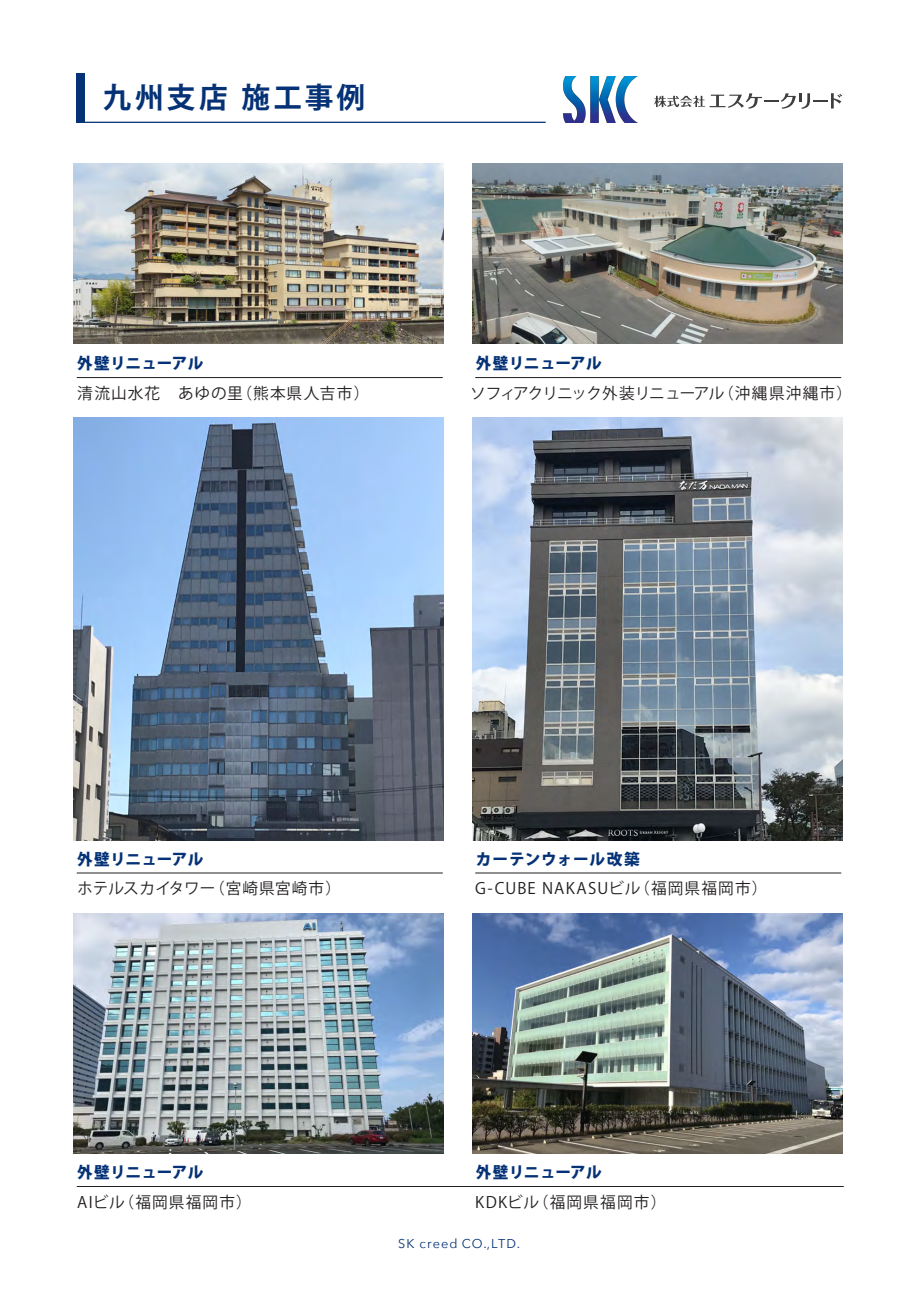
<style>
.page{position:relative;width:919px;height:1289px;background:#fff}
.page>*{position:absolute;margin:0;border:0;box-sizing:border-box;transform-origin:0 0}
.t1{font:700 28.65px "Koz Go Pr 6 N";letter-spacing:.115em;color:#053276}
.t2{font:15.75px "Koz Go Pr 6 N";letter-spacing:.06em;color:#231f20}
.t3{font:800 15.75px "Koz Go Pr 6 N";letter-spacing:.015em;color:#053276}
.t4{font:15.75px "Koz Go Pr 6 N";letter-spacing:-.025em;color:#231f20}
.t5{font:15.75px "Koz Go Pr 6 N";letter-spacing:.015em;color:#231f20}
.t6{font:800 15.75px "Koz Go Pr 6 N";letter-spacing:.05em;color:#053276}
.t7{font:12.75px "Avenir Next";letter-spacing:.085em;color:#053276}
</style>
<div class="page">
<div style="left:77px;top:74px;width:8px;height:49px;background:#053276"></div>
<svg style="left:85px;top:122px;width:461px;height:1px"></svg>
<svg style="left:654px;top:93px;width:188px;height:16px"></svg>
<img style="left:564px;top:77px;width:73px;height:46px">
<hr style="left:77px;top:1186px;width:767px;height:1px;background:#231f20">
<hr style="left:77px;top:872px;width:366px;height:1px;background:#231f20">
<hr style="left:475px;top:872px;width:366px;height:1px;background:#231f20">
<hr style="left:77px;top:377px;width:366px;height:1px;background:#231f20">
<hr style="left:475px;top:377px;width:366px;height:1px;background:#231f20">
<img style="left:74px;top:163px;width:370px;height:181px">
<img style="left:472px;top:163px;width:370px;height:181px">
<img style="left:74px;top:417px;width:370px;height:423px">
<img style="left:472px;top:417px;width:370px;height:423px">
<img style="left:74px;top:913px;width:369px;height:241px">
<img style="left:472px;top:913px;width:370px;height:241px">
<h1 class="t1" style="left:103px;top:81px;width:264px">九州支店 施工事例</h1>
<p class="t3" style="left:77px;top:355px;width:128px">外壁リニューアル</p>
<p class="t3" style="left:476px;top:355px;width:128px">外壁リニューアル</p>
<p class="t2" style="left:77px;top:384px;width:294px">清流山水花　あゆの里（熊本県人吉市）</p>
<p class="t4" style="left:470px;top:384px;width:383px">ソフィアクリニック外装リニューアル（沖縄県沖縄市）</p>
<p class="t3" style="left:77px;top:850px;width:128px">外壁リニューアル</p>
<p class="t5" style="left:77px;top:880px;width:266px">ホテルスカイタワー（宮崎県宮崎市）</p>
<p class="t6" style="left:476px;top:850px;width:166px">カーテンウォール改築</p>
<p class="t2" style="left:475px;top:880px;width:294px">G-CUBE NAKASUビル（福岡県福岡市）</p>
<p class="t3" style="left:77px;top:1163px;width:128px">外壁リニューアル</p>
<p class="t3" style="left:476px;top:1163px;width:128px">外壁リニューアル</p>
<p class="t2" style="left:77px;top:1193px;width:176px">AIビル（福岡県福岡市）</p>
<p class="t2" style="left:475px;top:1193px;width:193px">KDKビル（福岡県福岡市）</p>
<p class="t7" style="left:398px;top:1233px;width:123px">SK creed CO.,LTD.</p>
</div>
